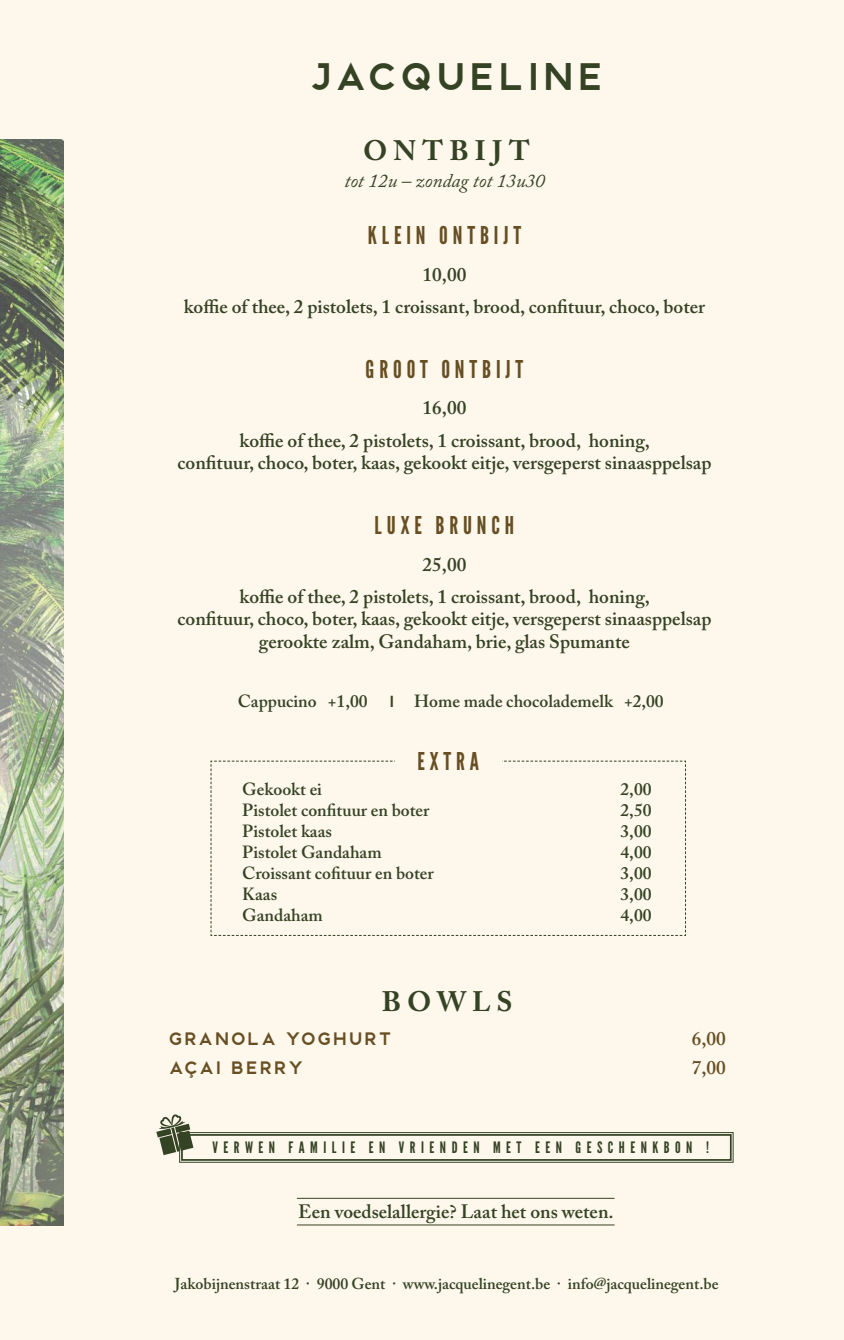
<style>
.page{position:relative;width:844px;height:1340px;background:#fff}
.page>*{position:absolute;margin:0;border:0;box-sizing:border-box;transform-origin:0 0}
.t1{font:700 33.6px "Distinct Style Sans";letter-spacing:.1em;color:#354325}
.t2{font:700 28px "Adobe Caslon Pro";letter-spacing:.215em;color:#354325}
.t3{font:24.5px "League Gothic";letter-spacing:.2em;color:#674f23}
.t4{font:600 19.25px/32px "Adobe Caslon Pro";color:#354325;text-align:center}
.t5{font:italic 19.25px "Adobe Caslon Pro";color:#354325}
.t6{font:600 19.25px "Adobe Caslon Pro";color:#674f23}
.t7{font:600 17.5px "Adobe Caslon Pro";color:#354325}
.t8{font:600 15.75px "Adobe Caslon Pro";color:#354325}
.t9{font:15.75px "League Gothic";letter-spacing:.35em;color:#354325}
.t10{font:700 15.75px "Distinct Style Sans";letter-spacing:.1em;color:#674f23}
.s1{font-family:"Distinct Style Sans";font-weight:700;font-size:14px}
</style>
<div class="page">
<div style="left:0;top:0;width:843px;height:1339px;background:#fef7ec"></div>
<img style="left:0;top:139px;width:63px;height:1086px">
<svg style="left:210px;top:760px;width:476px;height:176px"></svg>
<div style="left:395px;top:747px;width:106px;height:30px;background:#fef7ec"></div>
<hr style="left:297px;top:1224px;width:317px;height:1px;background:#354325">
<hr style="left:297px;top:1197px;width:317px;height:1px;background:#354325">
<svg style="left:156px;top:1114px;width:577px;height:48px"></svg>
<h1 class="t1" style="left:308px;top:54px;width:296px">JACQUELINE</h1>
<h2 class="t2" style="left:363px;top:134px;width:168px">ONTBIJT</h2>
<p class="t5" style="left:344px;top:169px;width:201px">tot 12u – zondag tot 13u30</p>
<p class="t3" style="left:367px;top:221px;width:155px">KLEIN ONTBIJT</p>
<p class="t4" style="left:184px;top:258px;width:522px">10,00<br>koffie of thee, 2 pistolets, 1 croissant, brood, confituur, choco, boter</p>
<p class="t3" style="left:365px;top:354px;width:159px">GROOT ONTBIJT</p>
<p class="t4" style="left:239px;top:392px;width:411px">16,00<br>koffie of thee, 2 pistolets, 1 croissant, brood, honing,</p>
<p class="t4" style="left:177px;top:446px;width:535px">confituur, choco, boter, kaas, gekookt eitje, versgeperst sinaasppelsap</p>
<p class="t3" style="left:374px;top:510px;width:141px">LUXE BRUNCH</p>
<p class="t4" style="left:239px;top:548px;width:411px">25,00<br>koffie of thee, 2 pistolets, 1 croissant, brood, honing,</p>
<p class="t4" style="left:177px;top:607px;width:535px;line-height:22.8px">confituur, choco, boter, kaas, gekookt eitje, versgeperst sinaasppelsap gerookte zalm, Gandaham, brie, glas Spumante</p>
<p class="t7" style="left:238px;top:691px;width:131px">Cappucino +1,00</p>
<p class="t7" style="left:389px;top:691px;width:275px"><span class="s1">I</span> Home made chocolademelk +2,00</p>
<p class="t3" style="left:417px;top:746px;width:63px">EXTRA</p>
<p class="t7" style="left:242px;top:779px;width:81px">Gekookt ei</p>
<p class="t7" style="left:620px;top:779px;width:32px">2,00</p>
<p class="t7" style="left:242px;top:800px;width:189px">Pistolet confituur en boter</p>
<p class="t7" style="left:620px;top:800px;width:32px">2,50</p>
<p class="t7" style="left:242px;top:821px;width:91px">Pistolet kaas</p>
<p class="t7" style="left:620px;top:821px;width:32px">3,00</p>
<p class="t7" style="left:242px;top:842px;width:141px">Pistolet Gandaham</p>
<p class="t7" style="left:620px;top:842px;width:32px">4,00</p>
<p class="t7" style="left:242px;top:863px;width:193px">Croissant cofituur en boter</p>
<p class="t7" style="left:620px;top:863px;width:32px">3,00</p>
<p class="t7" style="left:242px;top:884px;width:36px">Kaas</p>
<p class="t7" style="left:620px;top:884px;width:32px">3,00</p>
<p class="t7" style="left:242px;top:905px;width:82px">Gandaham</p>
<p class="t7" style="left:620px;top:905px;width:32px">4,00</p>
<h2 class="t2" style="left:382px;top:985px;width:132px">BOWLS</h2>
<p class="t10" style="left:169px;top:1028px;width:224px">GRANOLA YOGHURT</p>
<p class="t6" style="left:691px;top:1026px;width:36px">6,00</p>
<p class="t10" style="left:169px;top:1057px;width:136px">AÇAI BERRY</p>
<p class="t6" style="left:691px;top:1056px;width:36px">7,00</p>
<p class="t9" style="left:212px;top:1138px;width:498px">VERWEN FAMILIE EN VRIENDEN MET EEN GESCHENKBON !</p>
<p class="t4" style="left:298px;top:1195px;width:317px">Een voedselallergie? Laat het ons weten.</p>
<p class="t8" style="left:175px;top:1273px;width:545px">Jakobijnenstraat 12 · 9000 Gent · www.jacquelinegent.be · info@jacquelinegent.be</p>
</div>
